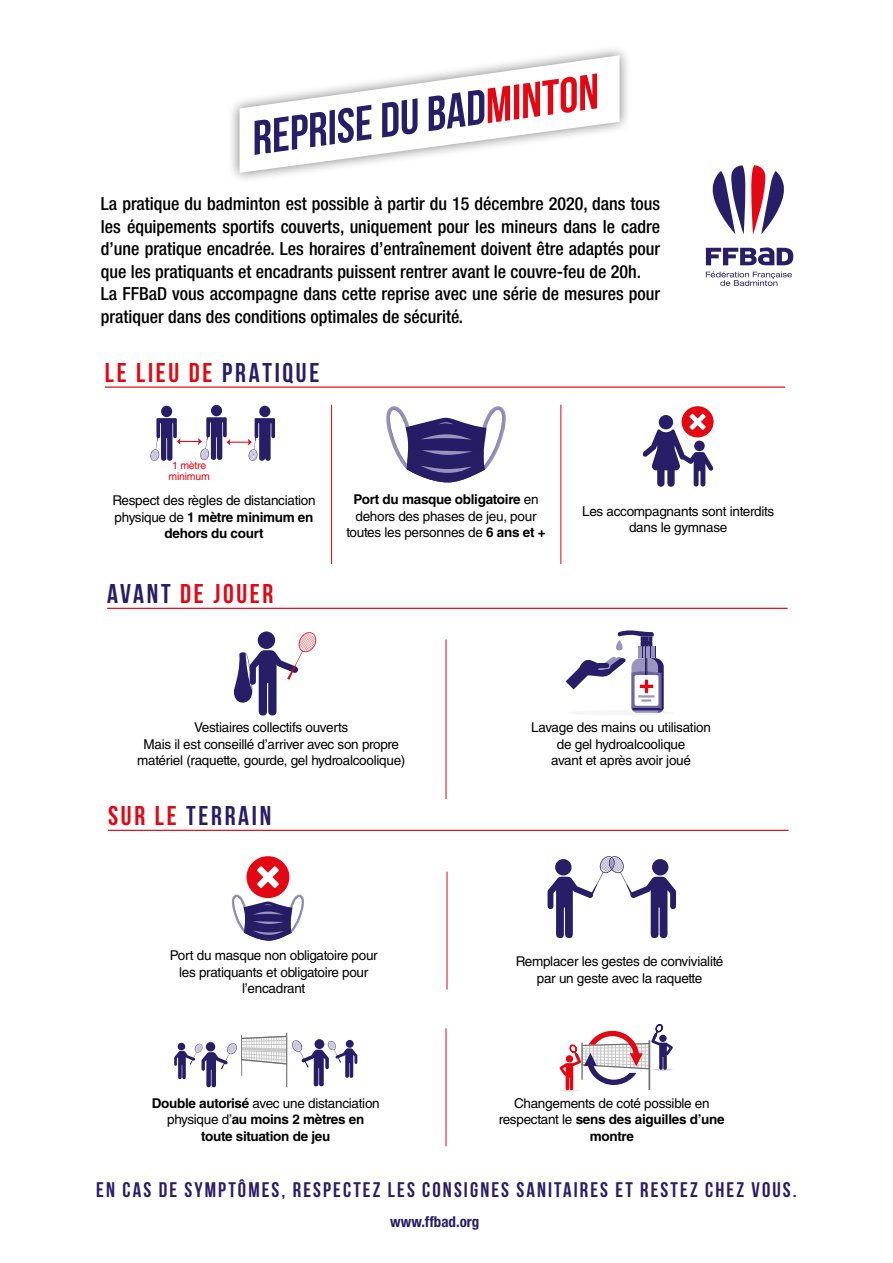
<style>
.page{position:relative;width:893px;height:1263px;background:#fff}
.page>*{position:absolute;margin:0;border:0;box-sizing:border-box;transform-origin:0 0}
.t1{font:700 27px "Bebas Neue";letter-spacing:.1em;color:#e30613}
.t2{font:700 27px "Bebas Neue";letter-spacing:.1em;color:#281d67}
.t3{font:700 21px "Bebas Neue";letter-spacing:.1em;color:#281d67}
.t4{font:500 condensed 18px/22.5px "Helvetica Neue LT Std";color:#000}
.t5{font:700 condensed 15px "Helvetica Neue LT Std";color:#281d67}
.t6{font:13.5px/16.5px "Helvetica LT Std";letter-spacing:-.02em;color:#000;text-align:center}
.t7{font:700 13.5px/16.5px "Helvetica LT Std";letter-spacing:-.02em;color:#000;text-align:center}
.t8{font:10.5px/10.5px "Helvetica LT Std";letter-spacing:-.02em;color:#e30613;text-align:center}
.s1{color:#281d67}
.s2{font-weight:700}
.s3{color:#e30613}
.s4{font-weight:400}
</style>
<div class="page">
<svg style="left:706px;top:247px;width:87px;height:19px"></svg>
<svg style="left:706px;top:272px;width:86px;height:14px"></svg>
<svg style="left:712px;top:165px;width:72px;height:69px"></svg>
<svg style="left:233px;top:632px;width:83px;height:83px"></svg>
<hr style="left:105px;top:386px;width:680px;height:2px;background:#e30613">
<hr style="left:107px;top:608px;width:680px;height:1px;background:#e30613">
<hr style="left:108px;top:830px;width:680px;height:1px;background:#e30613">
<div style="left:568px;top:710px;width:105px;height:5px;background:#f6f6f6;border-radius:50%"></div>
<svg style="left:566px;top:630px;width:98px;height:83px"></svg>
<hr style="left:447px;top:872px;width:1px;height:118px;background:#e30613">
<hr style="left:446px;top:1028px;width:1px;height:118px;background:#e30613">
<svg style="left:547px;top:856px;width:129px;height:82px"></svg>
<div style="left:228px;top:44px;width:404px;height:140px;background:#000;opacity:.52"></div>
<svg style="left:240px;top:55px;width:380px;height:118px"></svg>
<hr style="left:331px;top:405px;width:1px;height:159px;background:#e30613">
<div style="left:246px;top:856px;width:43px;height:42px;background:#e30613;border-radius:50%"></div>
<svg style="left:257px;top:866px;width:22px;height:22px"></svg>
<svg style="left:386px;top:406px;width:120px;height:77px"></svg>
<svg style="left:231px;top:894px;width:73px;height:47px"></svg>
<div style="left:682px;top:406px;width:32px;height:31px;background:#e30613;border-radius:50%"></div>
<svg style="left:642px;top:414px;width:71px;height:73px"></svg>
<div style="left:659px;top:415px;width:14px;height:14px;background:#281d67;border-radius:50%"></div>
<hr style="left:560px;top:405px;width:1px;height:159px;background:#e30613">
<hr style="left:446px;top:639px;width:1px;height:160px;background:#e30613">
<hr style="left:286px;top:1032px;width:1px;height:55px;background:#706f6f">
<hr style="left:241px;top:1035px;width:1px;height:41px;background:#706f6f">
<svg style="left:174px;top:1036px;width:183px;height:51px"></svg>
<svg style="left:559px;top:1024px;width:114px;height:67px"></svg>
<div style="left:566px;top:1055px;width:7px;height:7px;background:#e30613;border-radius:50%"></div>
<div style="left:259px;top:406px;width:11px;height:11px;background:#281d67;border-radius:50%"></div>
<div style="left:161px;top:406px;width:11px;height:11px;background:#281d67;border-radius:50%"></div>
<div style="left:211px;top:405px;width:11px;height:11px;background:#281d67;border-radius:50%"></div>
<svg style="left:150px;top:417px;width:125px;height:44px"></svg>
<p class="t4" style="left:101px;top:192px;width:561px">La pratique du badminton est possible à partir du 15 décembre 2020, dans tous les équipements sportifs couverts, uniquement pour les mineurs dans le cadre d’une pratique encadrée. Les horaires d’entraînement doivent être adaptés pour que les pratiquants et encadrants puissent rentrer avant le couvre-feu de 20h.<br>La FFBaD vous accompagne dans cette reprise avec une série de mesures pour pratiquer dans des conditions optimales de sécurité.</p>
<h1 class="t1" style="left:105px;top:358px;width:216px">LE LIEU DE <span class="s1">PRATIQUE</span></h1>
<p class="t8" style="left:169px;top:460px;width:43px">1 mètre minimum</p>
<p class="t6" style="left:112px;top:492px;width:205px">Respect des règles de distanciation physique de <span class="s2">1 mètre minimum en dehors du court</span></p>
<p class="t6" style="left:346px;top:491px;width:201px"><span class="s2">Port du masque obligatoire</span> en dehors des phases de jeu, pour toutes les personnes de <span class="s2">6 ans et +</span></p>
<h1 class="t1" style="left:107px;top:579px;width:168px"><span class="s1">AVANT</span> DE JOUER</h1>
<p class="t6" style="left:582px;top:503px;width:194px">Les accompagnants sont interdits dans le gymnase</p>
<p class="t6" style="left:137px;top:719px;width:270px">Vestiaires collectifs ouverts<br>Mais il est conseillé d’arriver avec son propre matériel (raquette, gourde, gel hydroalcoolique)</p>
<p class="t6" style="left:531px;top:719px;width:181px">Lavage des mains ou utilisation de gel hydroalcoolique<br>avant et après avoir joué</p>
<h1 class="t2" style="left:108px;top:801px;width:165px"><span class="s3">SUR LE</span> TERRAIN</h1>
<p class="t6" style="left:170px;top:947px;width:209px">Port du masque non obligatoire pour les pratiquants et obligatoire pour l’encadrant</p>
<p class="t6" style="left:516px;top:953px;width:209px">Remplacer les gestes de convivialité par un geste avec la raquette</p>
<p class="t7" style="left:152px;top:1094px;width:230px">Double autorisé <span class="s4">avec une distanciation physique d’</span>au moins 2 mètres en toute situation de jeu</p>
<p class="t6" style="left:499px;top:1095px;width:227px">Changements de coté possible en respectant le <span class="s2">sens des aiguilles d’une montre</span></p>
<h2 class="t3" style="left:96px;top:1178px;width:702px">EN CAS DE SYMPTÔMES, RESPECTEZ LES CONSIGNES SANITAIRES ET RESTEZ CHEZ VOUS.</h2>
<p class="t5" style="left:390px;top:1212px;width:91px">www.ffbad.org</p>
</div>
